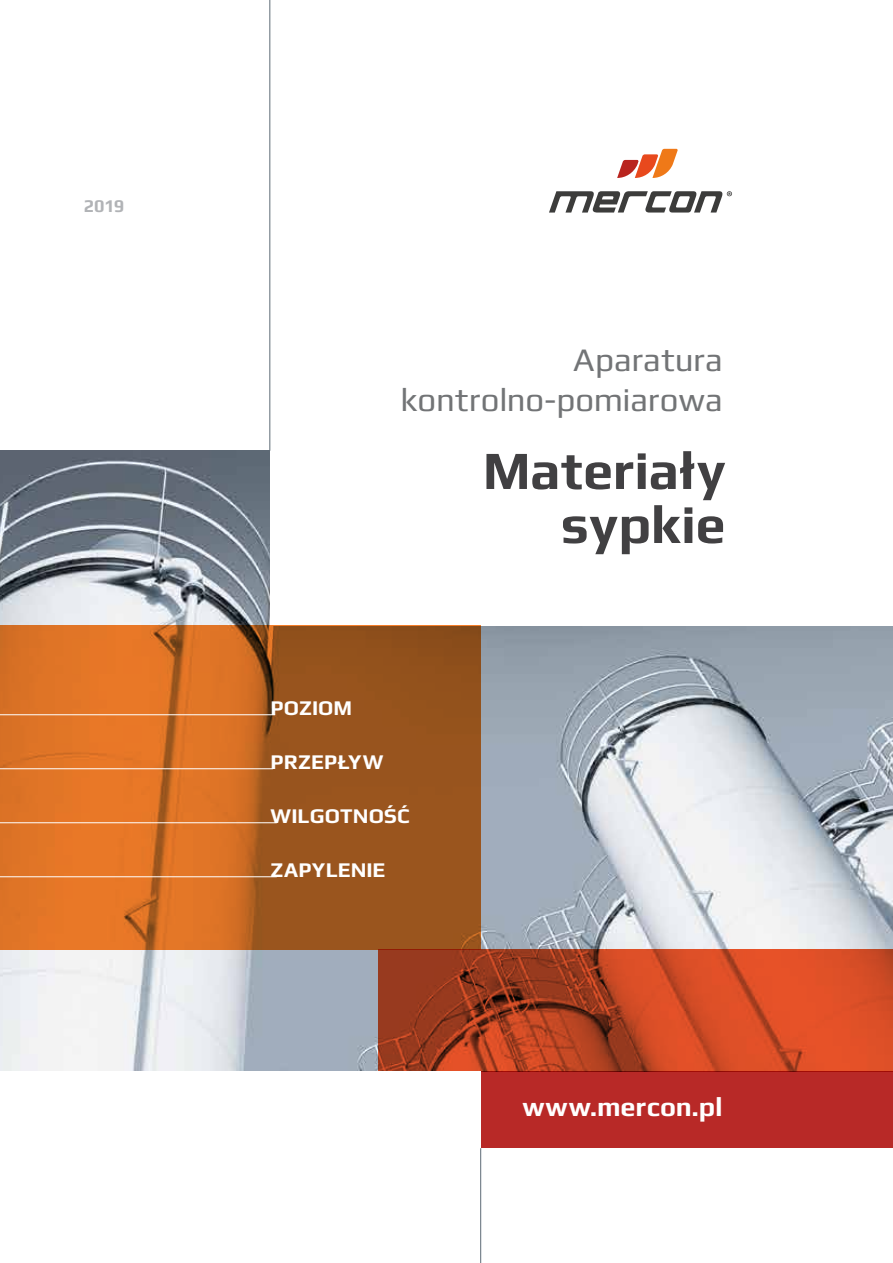
<style>
.page{position:relative;width:893px;height:1263px;background:#fff}
.page>*{position:absolute;margin:0;border:0;box-sizing:border-box;transform-origin:0 0}
.t1{font:700 54px/54px "Play";letter-spacing:.005em;color:#414042;text-align:right}
.t2{font:33px/39.6px "Play";letter-spacing:.005em;color:#727476;text-align:right}
.t3{font:700 27px "Play";letter-spacing:.005em;color:#fff}
.t4{font:700 21px "Play";letter-spacing:.005em;color:#fff}
.t5{font:700 18px "Play";color:#b1b3b6}
</style>
<div class="page">
<img style="left:0;top:451px;width:893px;height:620px">
<div style="left:270px;top:0;width:623px;height:625px;background:#fff"></div>
<svg style="left:0;top:625px;width:481px;height:324px;background:#bc6422"></svg>
<svg style="left:378px;top:949px;width:515px;height:122px;background:#bd4522"></svg>
<hr style="left:0;top:714px;width:275px;height:1px;background:#fff">
<hr style="left:0;top:768px;width:273px;height:1px;background:#fff">
<hr style="left:0;top:822px;width:277px;height:1px;background:#fff">
<hr style="left:0;top:876px;width:277px;height:1px;background:#fff">
<div style="left:480px;top:1071px;width:413px;height:77px;background:#b82927"></div>
<svg style="left:549px;top:191px;width:183px;height:22px"></svg>
<svg style="left:617px;top:149px;width:61px;height:29px"></svg>
<hr style="left:270px;top:0;width:1px;height:451px;background:#5d6b76">
<hr style="left:480px;top:1148px;width:1px;height:115px;background:#5d6b76">
<p class="t5" style="left:84px;top:195px;width:42px">2019</p>
<h2 class="t2" style="left:401px;top:339px;width:324px">Aparatura kontrolno-pomiarowa</h2>
<h1 class="t1" style="left:483px;top:443px;width:244px">Materiały sypkie</h1>
<p class="t4" style="left:271px;top:695px;width:83px">POZIOM</p>
<p class="t4" style="left:271px;top:749px;width:114px">PRZEPŁYW</p>
<p class="t4" style="left:271px;top:803px;width:141px">WILGOTNOŚĆ</p>
<p class="t4" style="left:271px;top:857px;width:116px">ZAPYLENIE</p>
<p class="t3" style="left:522px;top:1091px;width:202px">www.mercon.pl</p>
</div>
